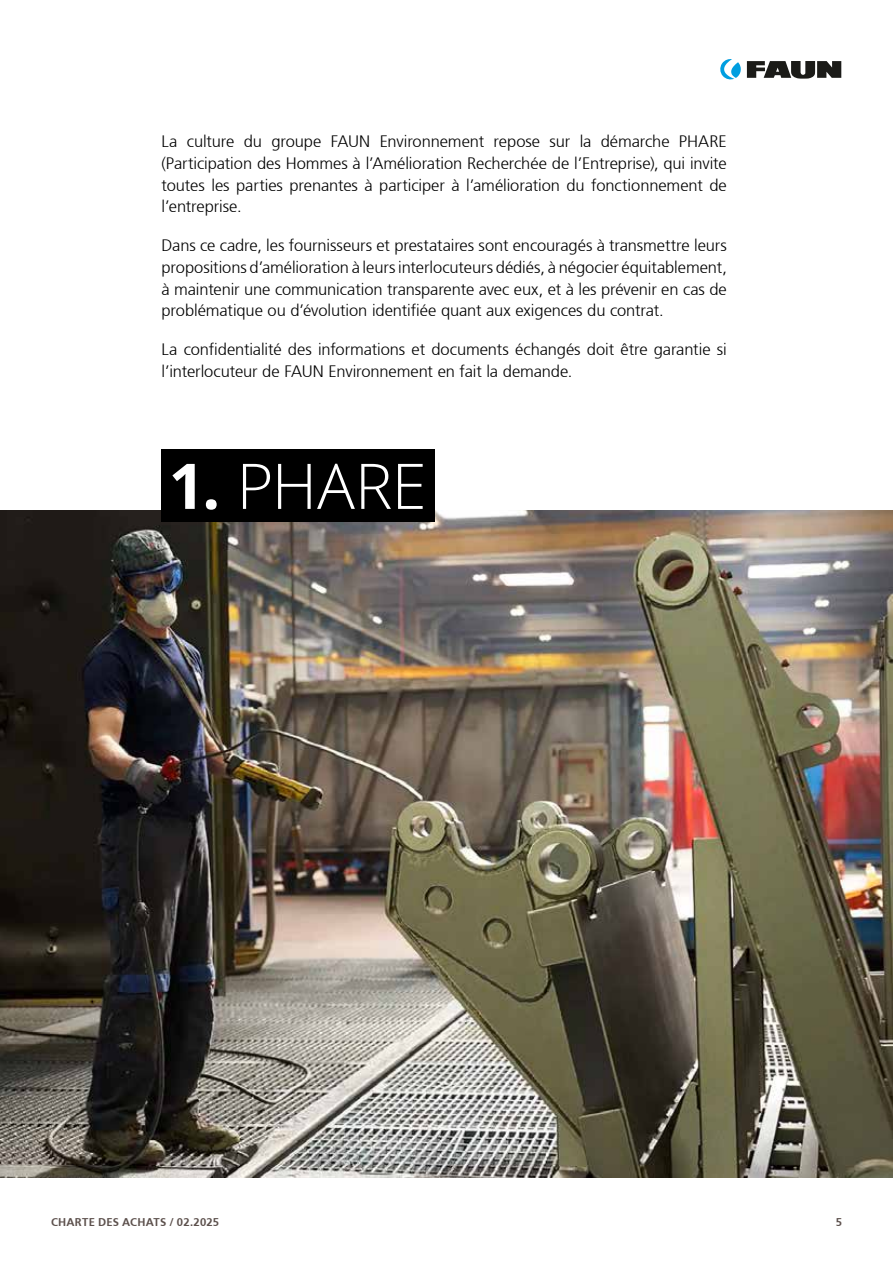
<style>
.page{position:relative;width:893px;height:1263px;background:#fff}
.page>*{position:absolute;margin:0;border:0;box-sizing:border-box;transform-origin:0 0}
.t1{font:300 63px "Open Sans";letter-spacing:-.005em;color:#fff}
.t2{font:300 16.5px/21.8px "Frutiger";letter-spacing:-.005em;color:#000;text-align:justify}
.t3{font:700 11.25px "Frutiger";letter-spacing:.02em;color:#5d514d}
.s1{font-weight:700}
</style>
<div class="page">
<svg style="left:720px;top:59px;width:122px;height:21px"></svg>
<img style="left:0;top:510px;width:893px;height:668px">
<div style="left:161px;top:450px;width:273px;height:72px;background:#000"></div>
<p class="t2" style="left:162px;top:131px;width:567px">La culture du groupe FAUN Environnement repose sur la démarche PHARE (Participation des Hommes à l’Amélioration Recherchée de l’Entreprise), qui invite toutes les parties prenantes à participer à l’amélioration du fonctionnement de l’entreprise.</p>
<p class="t2" style="left:162px;top:235px;width:567px">Dans ce cadre, les fournisseurs et prestataires sont encouragés à transmettre leurs propositions d’amélioration à leurs interlocuteurs dédiés, à négocier équitablement, à maintenir une communication transparente avec eux, et à les prévenir en cas de problématique ou d’évolution identifiée quant aux exigences du contrat.</p>
<p class="t2" style="left:162px;top:339px;width:567px">La confidentialité des informations et documents échangés doit être garantie si l’interlocuteur de FAUN Environnement en fait la demande.</p>
<h1 class="t1" style="left:169px;top:443px;width:259px"><span class="s1">1.</span> PHARE</h1>
<p class="t3" style="left:51px;top:1215px;width:170px">CHARTE DES ACHATS / 02.2025</p>
<p class="t3" style="left:836px;top:1215px;width:8px">5</p>
</div>
